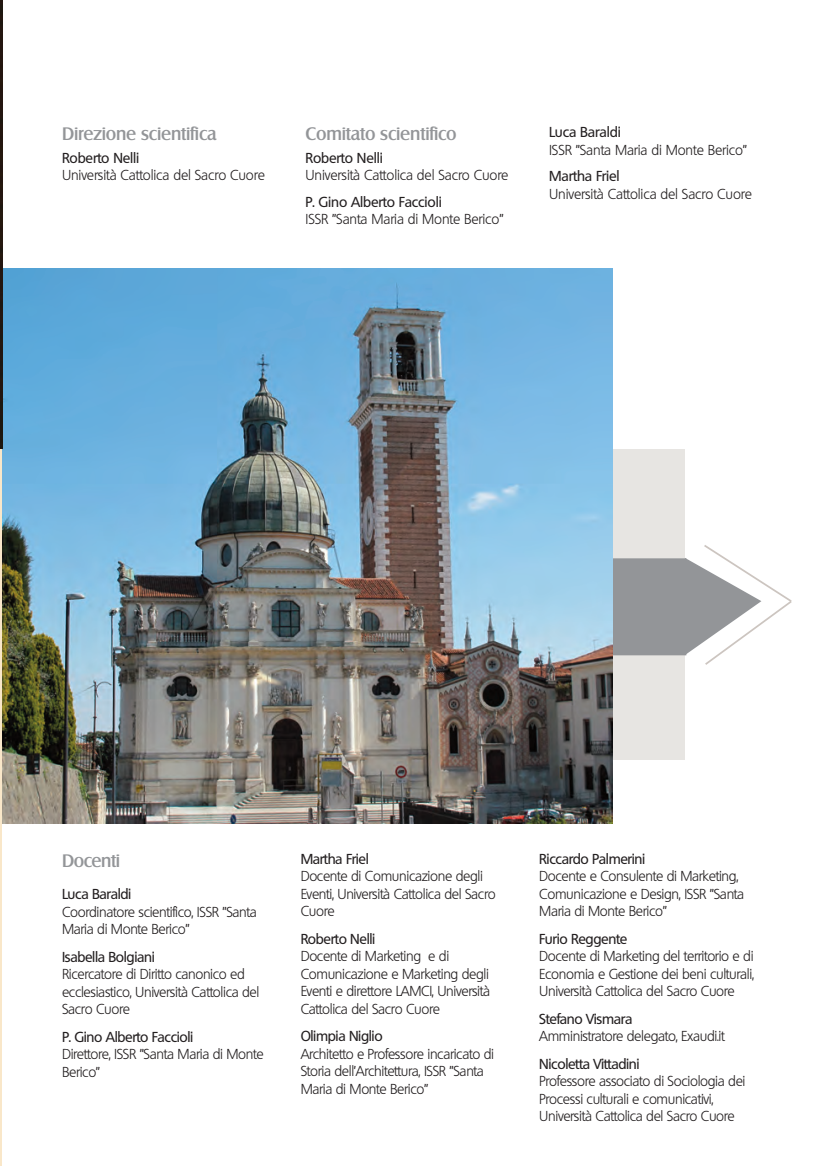
<style>
.page{position:relative;width:819px;height:1166px;background:#fff}
.page>*{position:absolute;margin:0;border:0;box-sizing:border-box;transform-origin:0 0}
.t1{font:500 17.5px "Salzburg";letter-spacing:-.01em;color:#939598}
.t2{font:300 14px/17.5px "Quebec";letter-spacing:-.025em;color:#231f20}
.t3{font:500 14px "Quebec";letter-spacing:-.025em;color:#231f20}
</style>
<div class="page">
<div style="left:0;top:449px;width:684px;height:311px;background:#e7e5e2"></div>
<div style="left:612px;top:558px;width:73px;height:97px;background:#939598"></div>
<hr style="left:0;top:0;width:2px;height:1166px;background:#f9e7c9">
<svg style="left:685px;top:545px;width:107px;height:120px"></svg>
<img style="left:2px;top:269px;width:610px;height:554px">
<img style="left:0;top:0;width:2px;height:449px">
<p class="t1" style="left:62px;top:123px;width:156px">Direzione scientifica</p>
<p class="t3" style="left:62px;top:149px;width:79px">Roberto Nelli</p>
<p class="t2" style="left:62px;top:167px;width:204px">Università Cattolica del Sacro Cuore</p>
<p class="t1" style="left:305px;top:123px;width:153px">Comitato scientifico</p>
<p class="t3" style="left:305px;top:149px;width:79px">Roberto Nelli</p>
<p class="t2" style="left:305px;top:167px;width:204px">Università Cattolica del Sacro Cuore</p>
<p class="t3" style="left:305px;top:193px;width:138px">P. Gino Alberto Faccioli</p>
<p class="t2" style="left:305px;top:210px;width:199px">ISSR "Santa Maria di Monte Berico"</p>
<p class="t3" style="left:549px;top:123px;width:73px">Luca Baraldi</p>
<p class="t2" style="left:549px;top:141px;width:199px">ISSR "Santa Maria di Monte Berico"</p>
<p class="t3" style="left:549px;top:167px;width:72px">Martha Friel</p>
<p class="t2" style="left:549px;top:185px;width:204px">Università Cattolica del Sacro Cuore</p>
<p class="t1" style="left:62px;top:850px;width:60px">Docenti</p>
<p class="t3" style="left:62px;top:885px;width:71px">Luca Baraldi</p>
<p class="t2" style="left:62px;top:903px;width:196px">Coordinatore scientifico, ISSR "Santa<br>Maria di Monte Berico”</p>
<p class="t3" style="left:62px;top:947px;width:94px">Isabella Bolgiani</p>
<p class="t2" style="left:62px;top:965px;width:199px">Ricercatore di Diritto canonico ed ecclesiastico, Università Cattolica del<br>Sacro Cuore</p>
<p class="t3" style="left:62px;top:1027px;width:133px">P. Gino Alberto Faccioli</p>
<p class="t2" style="left:62px;top:1045px;width:203px">Direttore, ISSR "Santa Maria di Monte<br>Berico"</p>
<p class="t3" style="left:300px;top:850px;width:70px">Martha Friel</p>
<p class="t2" style="left:300px;top:867px;width:196px">Docente di Comunicazione degli<br>Eventi, Università Cattolica del Sacro<br>Cuore</p>
<p class="t3" style="left:300px;top:930px;width:76px">Roberto Nelli</p>
<p class="t2" style="left:300px;top:947px;width:191px">Docente di Marketing e di<br>Comunicazione e Marketing degli<br>Eventi e direttore LAMCI, Università<br>Cattolica del Sacro Cuore</p>
<p class="t3" style="left:300px;top:1027px;width:83px">Olimpia Niglio</p>
<p class="t2" style="left:300px;top:1045px;width:195px">Architetto e Professore incaricato di<br>Storia dell’Architettura, ISSR "Santa<br>Maria di Monte Berico"</p>
<p class="t3" style="left:539px;top:850px;width:107px">Riccardo Palmerini</p>
<p class="t2" style="left:539px;top:867px;width:206px">Docente e Consulente di Marketing,<br>Comunicazione e Design, ISSR "Santa<br>Maria di Monte Berico"</p>
<p class="t3" style="left:539px;top:930px;width:89px">Furio Reggente</p>
<p class="t2" style="left:539px;top:947px;width:216px;text-align:justify">Docente di Marketing del territorio e di Economia e Gestione dei beni culturali, Università Cattolica del Sacro Cuore</p>
<p class="t3" style="left:539px;top:1009px;width:95px">Stefano Vismara</p>
<p class="t2" style="left:539px;top:1027px;width:187px">Amministratore delegato, Exaudi.it</p>
<p class="t3" style="left:539px;top:1054px;width:102px">Nicoletta Vittadini</p>
<p class="t2" style="left:539px;top:1072px;width:208px">Professore associato di Sociologia dei<br>Processi culturali e comunicativi,<br>Università Cattolica del Sacro Cuore</p>
</div>
